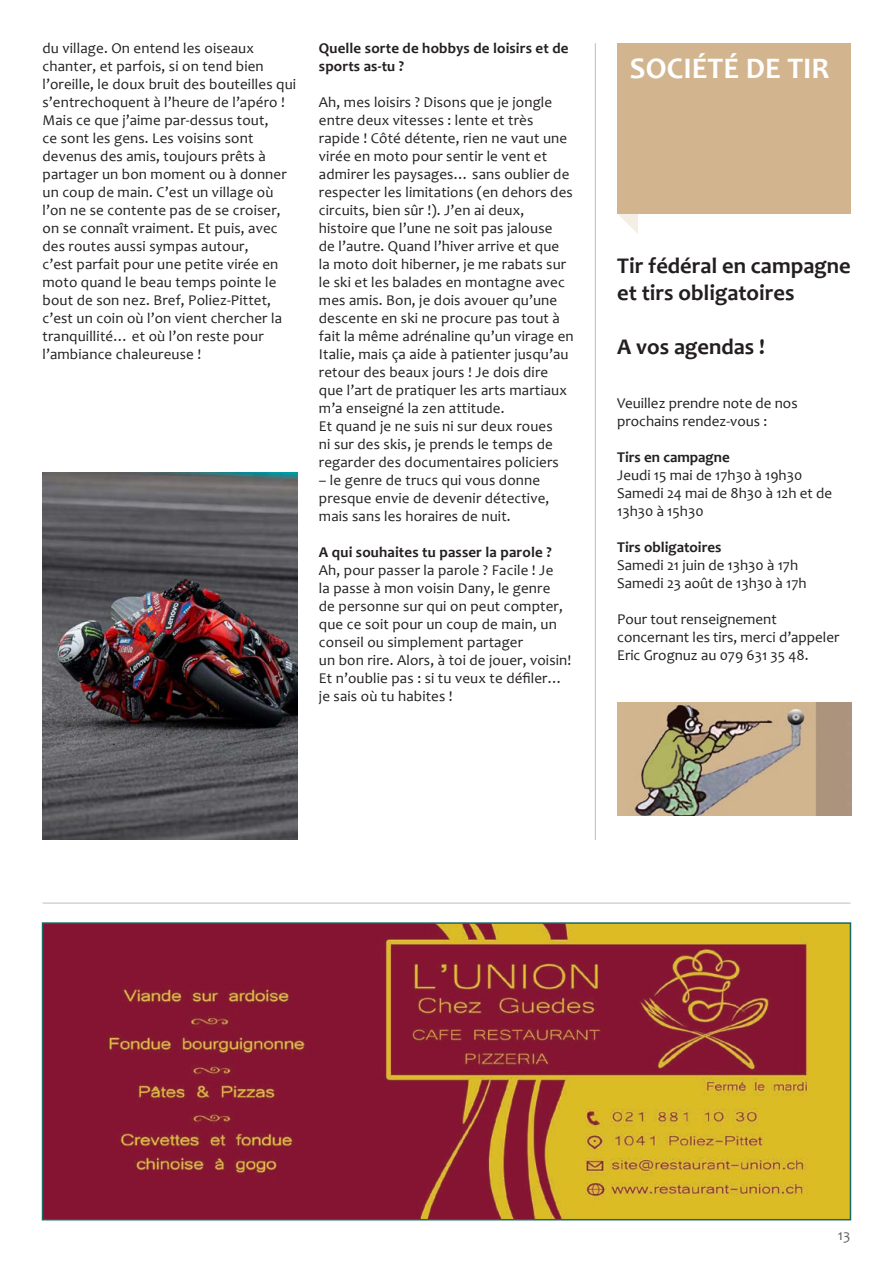
<style>
.page{position:relative;width:893px;height:1263px;background:#fff}
.page>*{position:absolute;margin:0;border:0;box-sizing:border-box;transform-origin:0 0}
.t1{font:700 30px "Candara";color:#fff}
.t2{font:700 22.5px/27px "Candara";color:#231f20}
.t3{font:15px/18px "Candara";letter-spacing:.01em;color:#231f20}
.t4{font:700 15px/18px "Candara";letter-spacing:.01em;color:#231f20}
.t5{font:15px "Candara";color:#636366}
</style>
<div class="page">
<hr style="left:43px;top:903px;width:807px;height:1px;background:#bcbdc0">
<img style="left:45px;top:925px;width:803px;height:292px">
<div style="left:42px;top:922px;width:809px;height:298px;border:2px solid #166a64"></div>
<img style="left:43px;top:473px;width:255px;height:367px">
<svg style="left:617px;top:213px;width:22px;height:21px"></svg>
<div style="left:617px;top:43px;width:234px;height:170px;background:#d2b58f"></div>
<img style="left:617px;top:702px;width:234px;height:113px">
<hr style="left:595px;top:43px;width:1px;height:797px;background:#bcbdc0">
<p class="t3" style="left:43px;top:41px;width:255px">du village. On entend les oiseaux chanter, et parfois, si on tend bien l’oreille, le doux bruit des bouteilles qui s’entrechoquent à l’heure de l’apéro !<br>Mais ce que j’aime par-dessus tout,<br>ce sont les gens. Les voisins sont devenus des amis, toujours prêts à partager un bon moment ou à donner un coup de main. C’est un village où l’on ne se contente pas de se croiser, on se connaît vraiment. Et puis, avec des routes aussi sympas autour,<br>c’est parfait pour une petite virée en moto quand le beau temps pointe le bout de son nez. Bref, Poliez-Pittet, c’est un coin où l’on vient chercher la tranquillité… et où l’on reste pour l’ambiance chaleureuse !</p>
<p class="t4" style="left:319px;top:40px;width:251px">Quelle sorte de hobbys de loisirs et de sports as-tu ?</p>
<p class="t3" style="left:319px;top:94px;width:256px">Ah, mes loisirs ? Disons que je jongle entre deux vitesses : lente et très rapide ! Côté détente, rien ne vaut une virée en moto pour sentir le vent et admirer les paysages… sans oublier de respecter les limitations (en dehors des circuits, bien sûr !). J’en ai deux, histoire que l’une ne soit pas jalouse<br>de l’autre. Quand l’hiver arrive et que la moto doit hiberner, je me rabats sur le ski et les balades en montagne avec mes amis. Bon, je dois avouer qu’une descente en ski ne procure pas tout à fait la même adrénaline qu’un virage en Italie, mais ça aide à patienter jusqu’au retour des beaux jours ! Je dois dire que l’art de pratiquer les arts martiaux m’a enseigné la zen attitude.<br>Et quand je ne suis ni sur deux roues<br>ni sur des skis, je prends le temps de regarder des documentaires policiers</p>
<p class="t3" style="left:319px;top:473px;width:232px">– le genre de trucs qui vous donne presque envie de devenir détective, mais sans les horaires de nuit.</p>
<p class="t4" style="left:319px;top:544px;width:234px">A qui souhaites tu passer la parole ?</p>
<p class="t3" style="left:319px;top:562px;width:254px">Ah, pour passer la parole ? Facile ! Je<br>la passe à mon voisin Dany, le genre<br>de personne sur qui on peut compter, que ce soit pour un coup de main, un conseil ou simplement partager<br>un bon rire. Alors, à toi de jouer, voisin!<br>Et n’oublie pas : si tu veux te défiler… je sais où tu habites !</p>
<h1 class="t1" style="left:630px;top:53px;width:201px">SOCIÉTÉ DE TIR</h1>
<h2 class="t2" style="left:617px;top:253px;width:235px">Tir fédéral en campagne et tirs obligatoires</h2>
<h2 class="t2" style="left:617px;top:334px;width:149px">A vos agendas !</h2>
<p class="t3" style="left:617px;top:395px;width:182px">Veuillez prendre note de nos prochains rendez-vous :</p>
<p class="t4" style="left:617px;top:448px;width:114px">Tirs en campagne</p>
<p class="t3" style="left:617px;top:466px;width:216px">Jeudi 15 mai de 17h30 à 19h30<br>Samedi 24 mai de 8h30 à 12h et de<br>13h30 à 15h30</p>
<p class="t4" style="left:617px;top:538px;width:106px">Tirs obligatoires</p>
<p class="t3" style="left:617px;top:556px;width:191px">Samedi 21 juin de 13h30 à 17h<br>Samedi 23 août de 13h30 à 17h</p>
<p class="t3" style="left:617px;top:611px;width:224px">Pour tout renseignement concernant les tirs, merci d’appeler<br>Eric Grognuz au 079 631 35 48.</p>
<p class="t5" style="left:838px;top:1228px;width:14px">13</p>
</div>
